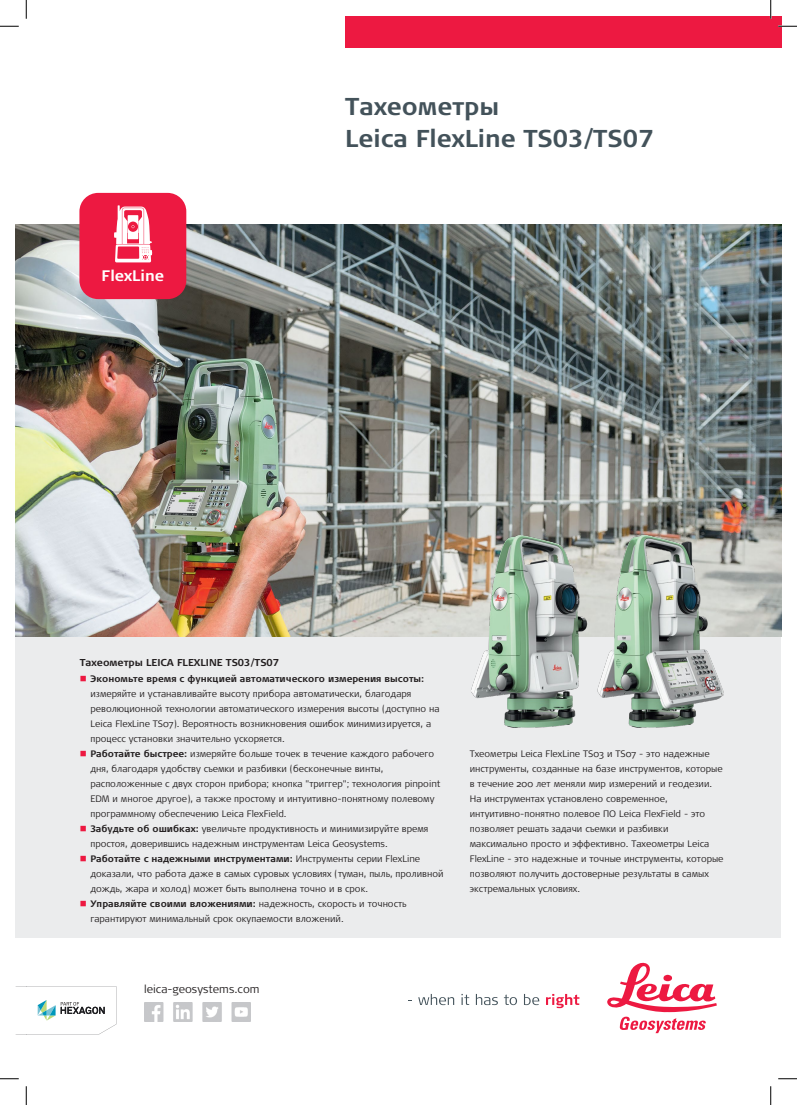
<style>
.page{position:relative;width:797px;height:1105px;background:#fff}
.page>*{position:absolute;margin:0;border:0;box-sizing:border-box;transform-origin:0 0}
.t1{font:700 24.38px/32.5px "Signa Pro";color:#43525a}
.t2{font:700 15.12px "Signa Column";color:#fff}
.t3{font:300 11.25px "Signa Pro";color:#231f20}
.t4{font:700 10px "Signa Pro";color:#231f20}
.t5{font:300 9.38px/15px "Signa Pro";color:#231f20}
.s1{color:#ed1941}
.s2{font-weight:700}
</style>
<div class="page">
<div style="left:345px;top:16px;width:436px;height:32px;background:#ed1941"></div>
<svg style="left:16px;top:986px;width:100px;height:48px"></svg>
<svg style="left:418px;top:994px;width:36px;height:11px"></svg>
<svg style="left:461px;top:994px;width:8px;height:11px"></svg>
<svg style="left:476px;top:994px;width:22px;height:11px"></svg>
<svg style="left:504px;top:994px;width:13px;height:11px"></svg>
<svg style="left:524px;top:994px;width:15px;height:11px"></svg>
<svg style="left:546px;top:994px;width:33px;height:14px"></svg>
<svg style="left:607px;top:962px;width:109px;height:71px"></svg>
<img style="left:145px;top:1002px;width:106px;height:20px">
<div style="left:16px;top:637px;width:765px;height:301px;background:#ebeced"></div>
<img style="left:16px;top:225px;width:765px;height:412px">
<img style="left:631px;top:521px;width:118px;height:207px">
<svg style="left:79px;top:193px;width:107px;height:106px;background:#ed3759"></svg>
<img style="left:434px;top:521px;width:197px;height:207px">
<svg style="left:0;top:25px;width:19px;height:2px"></svg>
<svg style="left:778px;top:25px;width:19px;height:2px"></svg>
<svg style="left:0;top:1078px;width:19px;height:1px"></svg>
<svg style="left:778px;top:1078px;width:19px;height:1px"></svg>
<svg style="left:25px;top:0;width:2px;height:19px"></svg>
<svg style="left:25px;top:1086px;width:2px;height:19px"></svg>
<svg style="left:770px;top:0;width:1px;height:19px"></svg>
<svg style="left:770px;top:1086px;width:1px;height:19px"></svg>
<h2 class="t2" style="left:102px;top:267px;width:64px">FlexLine</h2>
<h1 class="t1" style="left:345px;top:89px;width:310px">Тахеометры<br>Leica FlexLine TS03/TS07</h1>
<p class="t4" style="left:80px;top:655px;width:201px">Тахеометры LEICA FLEXLINE TS03/TS07</p>
<p class="t5" style="left:90px;top:671px;width:351px;text-indent:-11px"><span class="s1">■</span> <span class="s2">Экономьте время с функцией автоматического измерения высоты: </span>измеряйте и устанавливайте высоту прибора автоматически, благодаря революционной технологии автоматического измерения высоты (доступно на Leica FlexLine TS07). Вероятность возникновения ошибок минимизируется, а процесс установки значительно ускоряется.</p>
<p class="t5" style="left:90px;top:746px;width:351px;text-indent:-11px"><span class="s1">■</span> <span class="s2">Работайте быстрее:</span> измеряйте больше точек в течение каждого рабочего дня, благодаря удобству съемки и разбивки (бесконечные винты, расположенные с двух сторон прибора; кнопка "триггер"; технология pinpoint EDM и многое другое), а также простому и интуитивно-понятному полевому программному обеспечению Leica FlexField.</p>
<p class="t5" style="left:90px;top:821px;width:339px;text-indent:-11px"><span class="s1">■</span> <span class="s2">Забудьте об ошибках:</span> увеличьте продуктивность и минимизируйте время простоя, доверившись надежным инструментам Leica Geosystems.</p>
<p class="t5" style="left:90px;top:851px;width:354px;text-indent:-11px"><span class="s1">■</span> <span class="s2">Работайте с надежными инструментами:</span> Инструменты серии FlexLine доказали, что работа даже в самых суровых условиях (туман, пыль, проливной дождь, жара и холод) может быть выполнена точно и в срок.</p>
<p class="t5" style="left:90px;top:896px;width:317px;text-indent:-11px"><span class="s1">■</span> <span class="s2">Управляйте своими вложениями:</span> надежность, скорость и точность гарантируют минимальный срок окупаемости вложений.</p>
<p class="t3" style="left:144px;top:982px;width:117px">leica-geosystems.com</p>
<p class="t5" style="left:470px;top:746px;width:255px">Тхеометры Leica FlexLine TS03 и TS07 - это надежные инструменты, созданные на базе инструментов, которые в течение 200 лет меняли мир измерений и геодезии.<br>На инструментах установлено современное, интуитивно-понятно полевое ПО Leica FlexField - это позволяет решать задачи съемки и разбивки максимально просто и эффективно. Тахеометры Leica FlexLine - это надежные и точные инструменты, которые позволяют получить достоверные результаты в самых экстремальных условиях.</p>
</div>
